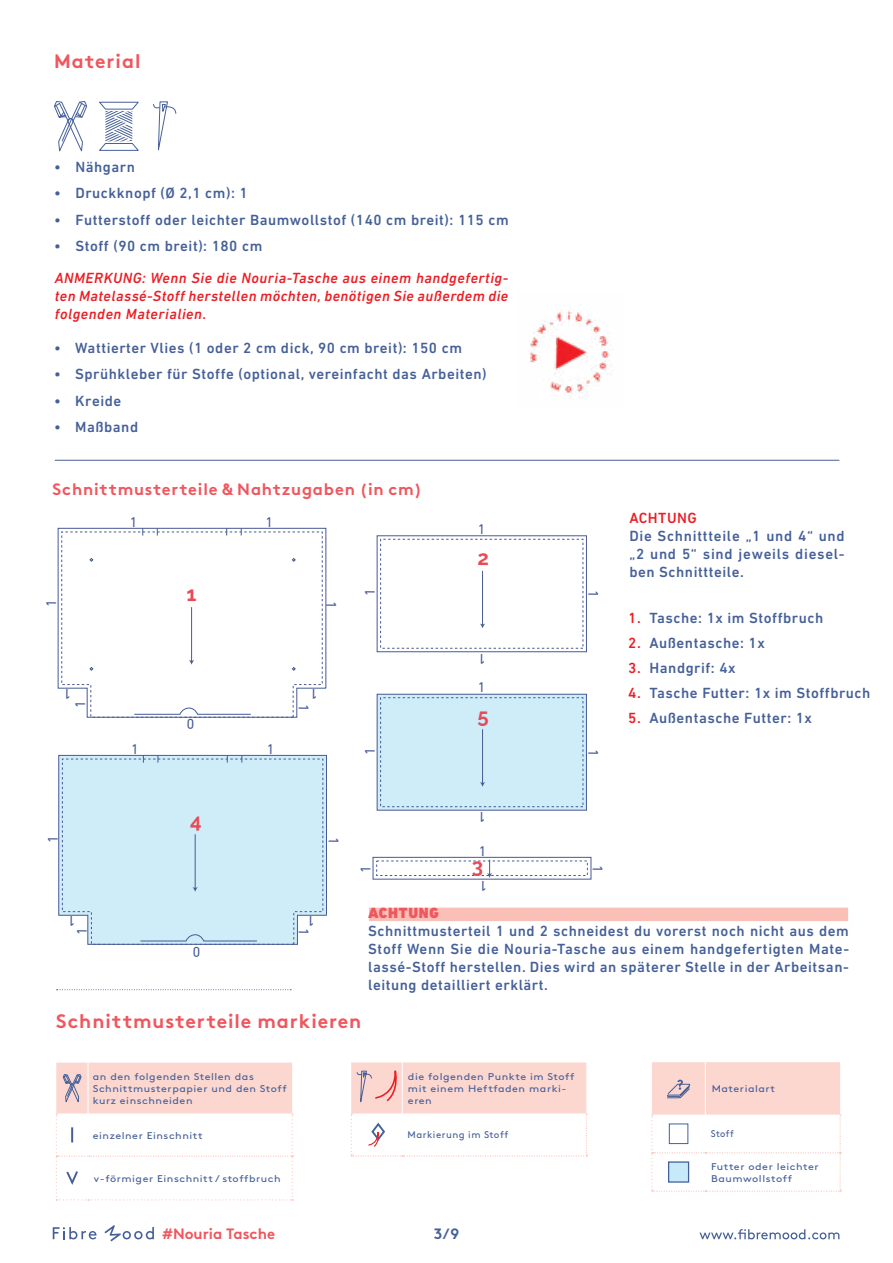
<style>
.page{position:relative;width:893px;height:1263px;background:#fff}
.page>*{position:absolute;margin:0;border:0;box-sizing:border-box;transform-origin:0 0}
.t1{font:700 20.25px "Raleway";color:#e94b55}
.t2{font:700 19.5px "Brown";letter-spacing:.05em;color:#f0565d}
.t3{font:700 16.5px "Brown";letter-spacing:.05em;color:#f0565d}
.t4{font:500 15px/18px "DIN Next LT Pro";letter-spacing:.035em;color:#456099;text-align:justify}
.t5{font:italic 500 15px/18px "DIN Next LT Pro";letter-spacing:.03em;color:#ed1d24;text-align:justify}
.t6{font:700 15px "Brown";color:#f0565d}
.t7{font:500 15px "DIN Next LT Pro";letter-spacing:.035em;color:#ed1d24}
.t8{font:900 15px "DIN Next LT Pro";letter-spacing:.05em;color:#f0565d}
.t9{font:700 15px "Brown";color:#456099}
.t10{font:9.75px/12px "Brown";letter-spacing:.05em;color:#456099;scale:1.11 1}
.t11{font:9.75px "Brown";letter-spacing:.05em;color:#456099}
.t12{font:9.75px "Brown";letter-spacing:.05em;color:#456099;scale:.95 1}
.s1{color:#ed1d24}
</style>
<div class="page">
<svg style="left:699px;top:1229px;width:140px;height:10px"></svg>
<svg style="left:53px;top:1227px;width:44px;height:12px"></svg>
<svg style="left:104px;top:1225px;width:50px;height:16px"></svg>
<div style="left:373px;top:857px;width:218px;height:22px;border:1px solid #475a96"></div>
<svg style="left:58px;top:754px;width:269px;height:191px;background:#cde8f6"></svg>
<svg style="left:57px;top:527px;width:270px;height:191px"></svg>
<div style="left:377px;top:694px;width:209px;height:116px;background:#cfecf9"></div>
<hr style="left:482px;top:571px;width:1px;height:54px;background:#475a96">
<div style="left:377px;top:535px;width:210px;height:117px;border:1px solid #475a96"></div>
<hr style="left:482px;top:729px;width:1px;height:54px;background:#475a96">
<svg style="left:480px;top:782px;width:5px;height:5px"></svg>
<div style="left:377px;top:694px;width:210px;height:117px;border:1px solid #475a96"></div>
<div style="left:380px;top:697px;width:203px;height:110px;border:1px dashed #475a96"></div>
<svg style="left:99px;top:101px;width:40px;height:50px"></svg>
<svg style="left:153px;top:101px;width:24px;height:50px"></svg>
<svg style="left:54px;top:101px;width:34px;height:51px"></svg>
<img style="left:529px;top:308px;width:84px;height:90px">
<hr style="left:55px;top:460px;width:784px;height:1px;background:#456099">
<div style="left:367px;top:906px;width:483px;height:17px;background:#fabfb7;border:2px solid #fff"></div>
<svg style="left:57px;top:989px;width:234px;height:1px"></svg>
<svg style="left:56px;top:1062px;width:237px;height:138px"></svg>
<svg style="left:351px;top:1062px;width:236px;height:94px"></svg>
<svg style="left:651px;top:1062px;width:190px;height:130px"></svg>
<div style="left:669px;top:1123px;width:19px;height:21px;background:#fff;border:1px solid #456098"></div>
<div style="left:668px;top:1161px;width:21px;height:22px;background:#c7eafb;border:1px solid #456098"></div>
<svg style="left:76px;top:703px;width:9px;height:3px"></svg>
<svg style="left:67px;top:689px;width:3px;height:10px"></svg>
<svg style="left:313px;top:689px;width:3px;height:10px"></svg>
<svg style="left:480px;top:856px;width:12px;height:24px"></svg>
<svg style="left:299px;top:706px;width:10px;height:3px"></svg>
<svg style="left:71px;top:916px;width:16px;height:17px"></svg>
<svg style="left:299px;top:916px;width:14px;height:16px"></svg>
<svg style="left:133px;top:707px;width:119px;height:11px"></svg>
<svg style="left:140px;top:934px;width:118px;height:11px"></svg>
<h2 class="t2" style="left:54px;top:45px;width:88px">Material</h2>
<p class="t4" style="left:54px;top:157px;width:82px">• Nähgarn</p>
<p class="t4" style="left:54px;top:184px;width:195px">• Druckknopf (Ø 2,1 cm): 1</p>
<p class="t4" style="left:54px;top:210px;width:456px">• Futterstoff oder leichter Baumwollstof (140 cm breit): 115 cm</p>
<p class="t4" style="left:54px;top:237px;width:210px">• Stoff (90 cm breit): 180 cm</p>
<p class="t5" style="left:55px;top:269px;width:455px">ANMERKUNG: Wenn Sie die Nouria-Tasche aus einem handgefertig&shy;ten Matelassé-Stoff herstellen möchten, benötigen Sie außerdem die folgenden Materialien.</p>
<p class="t4" style="left:54px;top:339px;width:410px">• Wattierter Vlies (1 oder 2 cm dick, 90 cm breit): 150 cm</p>
<p class="t4" style="left:54px;top:365px;width:434px">• Sprühkleber für Stoffe (optional, vereinfacht das Arbeiten)</p>
<p class="t4" style="left:54px;top:392px;width:69px">• Kreide</p>
<p class="t4" style="left:54px;top:418px;width:86px">• Maßband</p>
<p class="t3" style="left:52px;top:476px;width:371px">Schnittmusterteile &amp; Nahtzugaben (in cm)</p>
<h1 class="t1" style="left:186px;top:582px;width:12px">1</h1>
<h1 class="t1" style="left:190px;top:809px;width:13px">4</h1>
<h1 class="t1" style="left:477px;top:546px;width:13px">2</h1>
<h1 class="t1" style="left:477px;top:704px;width:13px">5</h1>
<h1 class="t1" style="left:472px;top:854px;width:13px">3</h1>
<p class="t7" style="left:629px;top:509px;width:69px">ACHTUNG</p>
<p class="t4" style="left:629px;top:527px;width:217px">Die Schnittteile „1 und 4“ und „2 und 5“ sind jeweils diesel&shy;ben Schnittteile.</p>
<p class="t4" style="left:628px;top:608px;width:196px"><span class="s1">1.</span> Tasche: 1x im Stoffbruch</p>
<p class="t4" style="left:628px;top:633px;width:138px"><span class="s1">2.</span> Außentasche: 1x</p>
<p class="t4" style="left:628px;top:658px;width:109px"><span class="s1">3.</span> Handgrif: 4x</p>
<p class="t4" style="left:628px;top:683px;width:244px"><span class="s1">4.</span> Tasche Futter: 1x im Stoffbruch</p>
<p class="t4" style="left:628px;top:708px;width:185px"><span class="s1">5.</span> Außentasche Futter: 1x</p>
<p class="t8" style="left:368px;top:904px;width:72px">ACHTUNG</p>
<p class="t4" style="left:368px;top:922px;width:482px">Schnittmusterteil 1 und 2 schneidest du vorerst noch nicht aus dem Stoff Wenn Sie die Nouria-Tasche aus einem handgefertigten Mate&shy;lassé-Stoff herstellen. Dies wird an späterer Stelle in der Arbeitsan&shy;leitung detailliert erklärt.</p>
<h2 class="t2" style="left:56px;top:1006px;width:307px">Schnittmusterteile markieren</h2>
<p class="t10" style="left:93px;top:1069px;width:176px">an den folgenden Stellen das<br>Schnittmusterpapier und den Stoff kurz einschneiden</p>
<p class="t10" style="left:93px;top:1128px;width:100px">einzelner Einschnitt</p>
<p class="t10" style="left:94px;top:1171px;width:170px">v-förmiger Einschnitt / stoffbruch</p>
<p class="t10" style="left:408px;top:1069px;width:152px">die folgenden Punkte im Stoff mit einem Heftfaden marki&shy;eren</p>
<p class="t11" style="left:408px;top:1127px;width:102px">Markierung im Stoff</p>
<p class="t10" style="left:712px;top:1082px;width:59px">Materialart</p>
<p class="t12" style="left:711px;top:1126px;width:26px">Stoff</p>
<p class="t10" style="left:711px;top:1159px;width:98px">Futter oder leichter<br>Baumwollstoff</p>
<p class="t6" style="left:162px;top:1222px;width:114px">#Nouria Tasche</p>
<p class="t9" style="left:434px;top:1221px;width:27px">3/9</p>
</div>
